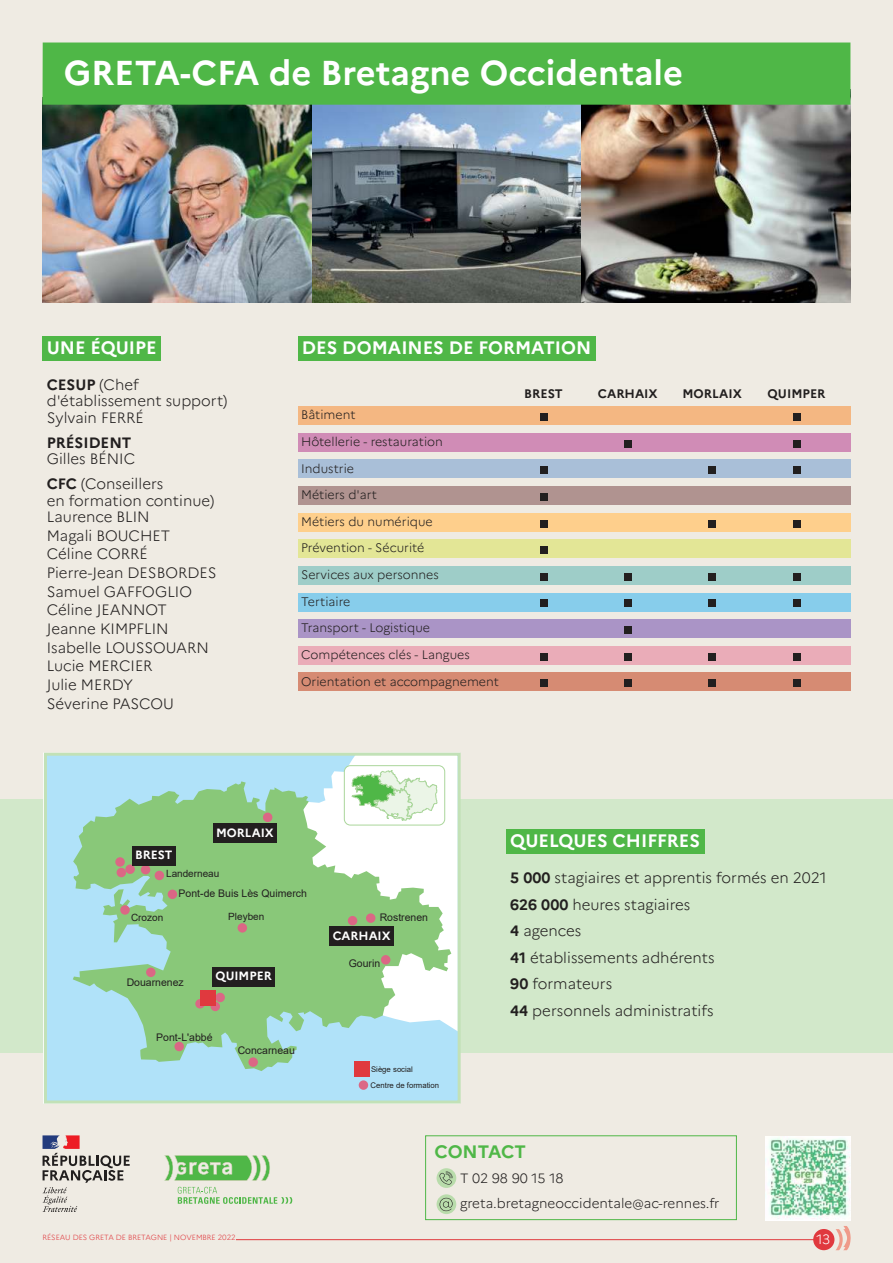
<style>
.page{position:relative;width:893px;height:1263px;background:#efebe3}
.page>*{position:absolute;margin:0;border:0;box-sizing:border-box;transform-origin:0 0}
.t1{font:700 34.5px "Marianne";color:#fff}
.t2{font:700 18px "Marianne";color:#fff}
.t3{font:700 18px "Marianne";color:#4fb747}
.t4{font:300 15px/18.6px "Marianne";color:#221f1f}
.t5{font:700 15px "Marianne";color:#221f1f}
.t6{font:300 13.5px/24.8px "Marianne";color:#221f1f}
.t7{font:300 13.5px "Marianne";color:#fff}
.t8{font:300 12.45px/26.7px "Marianne";color:#221f1f}
.t9{font:700 12.45px "Marianne";color:#221f1f}
.t10{font:700 12px "Marianne";color:#fff}
.t11{font:10.5px "Arial";color:#221f1f}
.t12{font:10.05px "Arial";color:#221f1f}
.t13{font:7.8px/15.9px "Arial";color:#221f1f}
.t14{font:300 7.5px "Marianne";color:#e0393e}
.s1{font-weight:700}
</style>
<div class="page">
<hr style="left:236px;top:1239px;width:578px;height:1px;background:#e0393e">
<div style="left:813px;top:1229px;width:21px;height:21px;background:#e0393e;border-radius:50%"></div>
<svg style="left:836px;top:1226px;width:14px;height:24px"></svg>
<div style="left:0;top:799px;width:893px;height:253px;background:#d2e8ca"></div>
<img style="left:312px;top:105px;width:269px;height:198px">
<img style="left:43px;top:105px;width:269px;height:198px">
<img style="left:581px;top:105px;width:269px;height:198px">
<div style="left:43px;top:43px;width:807px;height:62px;background:#4fb747"></div>
<div style="left:43px;top:336px;width:118px;height:24px;background:#4fb747"></div>
<div style="left:298px;top:336px;width:297px;height:24px;background:#4fb747"></div>
<div style="left:298px;top:406px;width:552px;height:19px;background:#f4b782"></div>
<div style="left:298px;top:433px;width:552px;height:18px;background:#d08cb6"></div>
<div style="left:298px;top:460px;width:552px;height:18px;background:#a9bfd8"></div>
<div style="left:298px;top:486px;width:552px;height:19px;background:#b09390"></div>
<div style="left:298px;top:513px;width:552px;height:18px;background:#fecf8c"></div>
<div style="left:298px;top:539px;width:552px;height:19px;background:#e3e696"></div>
<div style="left:298px;top:566px;width:552px;height:19px;background:#9ecdc8"></div>
<div style="left:298px;top:593px;width:552px;height:18px;background:#87cdeb"></div>
<div style="left:298px;top:619px;width:552px;height:19px;background:#aa94c6"></div>
<div style="left:298px;top:646px;width:552px;height:18px;background:#eaacb8"></div>
<div style="left:298px;top:673px;width:552px;height:18px;background:#d68b73"></div>
<div style="left:540px;top:413px;width:7px;height:8px;background:#221f1f"></div>
<div style="left:793px;top:413px;width:7px;height:8px;background:#221f1f"></div>
<div style="left:624px;top:440px;width:7px;height:7px;background:#221f1f"></div>
<div style="left:793px;top:440px;width:7px;height:7px;background:#221f1f"></div>
<div style="left:540px;top:467px;width:7px;height:7px;background:#221f1f"></div>
<div style="left:709px;top:467px;width:7px;height:7px;background:#221f1f"></div>
<div style="left:793px;top:467px;width:7px;height:7px;background:#221f1f"></div>
<div style="left:540px;top:493px;width:7px;height:7px;background:#221f1f"></div>
<div style="left:540px;top:520px;width:7px;height:7px;background:#221f1f"></div>
<div style="left:709px;top:520px;width:7px;height:7px;background:#221f1f"></div>
<div style="left:793px;top:520px;width:7px;height:7px;background:#221f1f"></div>
<div style="left:540px;top:547px;width:7px;height:7px;background:#221f1f"></div>
<div style="left:540px;top:573px;width:7px;height:7px;background:#221f1f"></div>
<div style="left:624px;top:573px;width:7px;height:7px;background:#221f1f"></div>
<div style="left:709px;top:573px;width:7px;height:7px;background:#221f1f"></div>
<div style="left:793px;top:573px;width:7px;height:7px;background:#221f1f"></div>
<div style="left:540px;top:600px;width:7px;height:7px;background:#221f1f"></div>
<div style="left:624px;top:600px;width:7px;height:7px;background:#221f1f"></div>
<div style="left:709px;top:600px;width:7px;height:7px;background:#221f1f"></div>
<div style="left:793px;top:600px;width:7px;height:7px;background:#221f1f"></div>
<div style="left:624px;top:626px;width:7px;height:8px;background:#221f1f"></div>
<div style="left:540px;top:653px;width:7px;height:7px;background:#221f1f"></div>
<div style="left:624px;top:653px;width:7px;height:7px;background:#221f1f"></div>
<div style="left:709px;top:653px;width:7px;height:7px;background:#221f1f"></div>
<div style="left:793px;top:653px;width:7px;height:7px;background:#221f1f"></div>
<div style="left:540px;top:680px;width:7px;height:7px;background:#221f1f"></div>
<div style="left:624px;top:680px;width:7px;height:7px;background:#221f1f"></div>
<div style="left:709px;top:680px;width:7px;height:7px;background:#221f1f"></div>
<div style="left:793px;top:680px;width:7px;height:7px;background:#221f1f"></div>
<svg style="left:164px;top:1155px;width:106px;height:26px"></svg>
<svg style="left:43px;top:1135px;width:87px;height:77px"></svg>
<svg style="left:178px;top:1187px;width:114px;height:17px"></svg>
<div style="left:437px;top:1168px;width:19px;height:20px;background:#b9dcab;border-radius:50%"></div>
<svg style="left:439px;top:1171px;width:14px;height:13px"></svg>
<svg style="left:437px;top:1194px;width:19px;height:20px"></svg>
<svg style="left:440px;top:1198px;width:13px;height:13px"></svg>
<img style="left:765px;top:1136px;width:85px;height:84px">
<div style="left:506px;top:829px;width:198px;height:25px;background:#4fb747"></div>
<div style="left:43px;top:753px;width:417px;height:350px;background:#b0e2f9;border:1px solid #fff"></div>
<svg style="left:331px;top:757px;width:126px;height:274px;background:#f7fcfe"></svg>
<svg style="left:73px;top:781px;width:378px;height:290px;fill:#89c879"></svg>
<div style="left:174px;top:1042px;width:10px;height:9px;background:#db6785;border-radius:50%"></div>
<div style="left:146px;top:967px;width:10px;height:10px;background:#db6785;border-radius:50%"></div>
<div style="left:120px;top:905px;width:10px;height:10px;background:#db6785;border-radius:50%"></div>
<div style="left:168px;top:889px;width:9px;height:10px;background:#db6785;border-radius:50%"></div>
<div style="left:238px;top:923px;width:9px;height:9px;background:#db6785;border-radius:50%"></div>
<div style="left:155px;top:871px;width:9px;height:9px;background:#db6785;border-radius:50%"></div>
<div style="left:381px;top:955px;width:9px;height:9px;background:#db6785;border-radius:50%"></div>
<svg style="left:195px;top:999px;width:10px;height:9px"></svg>
<div style="left:215px;top:993px;width:10px;height:9px;background:#db6785;border-radius:50%"></div>
<div style="left:211px;top:1002px;width:9px;height:9px;background:#db6785;border-radius:50%"></div>
<div style="left:125px;top:864px;width:10px;height:10px;background:#db6785;border-radius:50%"></div>
<div style="left:117px;top:868px;width:9px;height:9px;background:#db6785;border-radius:50%"></div>
<div style="left:141px;top:865px;width:9px;height:9px;background:#db6785;border-radius:50%"></div>
<div style="left:115px;top:857px;width:10px;height:10px;background:#db6785;border-radius:50%"></div>
<div style="left:212px;top:967px;width:63px;height:19px;background:#221f1f"></div>
<div style="left:213px;top:824px;width:64px;height:19px;background:#221f1f"></div>
<div style="left:263px;top:813px;width:9px;height:9px;background:#db6785;border-radius:50%"></div>
<div style="left:330px;top:926px;width:64px;height:20px;background:#221f1f"></div>
<div style="left:348px;top:916px;width:9px;height:9px;background:#db6785;border-radius:50%"></div>
<div style="left:366px;top:913px;width:9px;height:10px;background:#db6785;border-radius:50%"></div>
<div style="left:248px;top:1057px;width:10px;height:10px;background:#db6785;border-radius:50%"></div>
<div style="left:344px;top:766px;width:101px;height:59px;background:#fff;border-radius:6px"></div>
<svg style="left:352px;top:770px;width:85px;height:50px"></svg>
<div style="left:344px;top:765px;width:101px;height:60px;border:1px solid #aad69b;border-radius:6px"></div>
<div style="left:201px;top:990px;width:15px;height:16px;background:#e0393e"></div>
<div style="left:359px;top:1080px;width:9px;height:10px;background:#db6785;border-radius:50%"></div>
<div style="left:354px;top:1061px;width:15px;height:16px;background:#e0393e"></div>
<div style="left:132px;top:846px;width:44px;height:19px;background:#221f1f"></div>
<div style="left:44px;top:753px;width:417px;height:350px;border:3px solid #c2e1b7"></div>
<div style="left:425px;top:1135px;width:312px;height:85px;border:1px solid #4fb747"></div>
<h1 class="t1" style="left:64px;top:55px;width:621px">GRETA-CFA de Bretagne Occidentale</h1>
<p class="t2" style="left:47px;top:338px;width:111px">UNE ÉQUIPE</p>
<p class="t4" style="left:47px;top:377px;width:182px;line-height:16.5px"><span class="s1">CESUP</span> (Chef d'établissement support)<br>Sylvain FERRÉ</p>
<p class="t5" style="left:47px;top:434px;width:86px">PRÉSIDENT</p>
<p class="t4" style="left:47px;top:447px;width:118px;line-height:25px">Gilles BÉNIC<br><span class="s1">CFC</span> (Conseillers</p>
<p class="t4" style="left:47px;top:493px;width:169px;line-height:16.5px">en formation continue)<br>Laurence BLIN</p>
<p class="t4" style="left:47px;top:527px;width:171px">Magali BOUCHET<br>Céline CORRÉ<br>Pierre-Jean DESBORDES<br>Samuel GAFFOGLIO<br>Céline JEANNOT<br>Jeanne KIMPFLIN<br>Isabelle LOUSSOUARN<br>Lucie MERCIER<br>Julie MERDY<br>Séverine PASCOU</p>
<p class="t2" style="left:302px;top:338px;width:291px">DES DOMAINES DE FORMATION</p>
<p class="t9" style="left:524px;top:387px;width:40px">BREST</p>
<p class="t9" style="left:598px;top:387px;width:61px">CARHAIX</p>
<p class="t9" style="left:682px;top:387px;width:61px">MORLAIX</p>
<p class="t9" style="left:767px;top:387px;width:59px">QUIMPER</p>
<p class="t8" style="left:301px;top:402px;width:199px">Bâtiment<br>Hôtellerie - restauration<br>Industrie<br>Métiers d'art<br>Métiers du numérique<br>Prévention - Sécurité<br>Services aux personnes<br>Tertiaire<br>Transport - Logistique<br>Compétences clés - Langues<br>Orientation et accompagnement</p>
<p class="t10" style="left:135px;top:848px;width:39px">BREST</p>
<p class="t10" style="left:216px;top:826px;width:59px">MORLAIX</p>
<p class="t12" style="left:166px;top:870px;width:55px">Landerneau</p>
<p class="t12" style="left:131px;top:914px;width:34px">Crozon</p>
<p class="t11" style="left:179px;top:890px;width:130px">Pont-de Buis Lès Quimerch</p>
<p class="t12" style="left:228px;top:912px;width:38px">Pleyben</p>
<p class="t11" style="left:127px;top:979px;width:59px">Douarnenez</p>
<p class="t10" style="left:216px;top:970px;width:58px">QUIMPER</p>
<p class="t11" style="left:156px;top:1033px;width:58px">Pont-L'abbé</p>
<p class="t11" style="left:238px;top:1047px;width:59px">Concarneau</p>
<p class="t11" style="left:380px;top:913px;width:50px">Rostrenen</p>
<p class="t10" style="left:333px;top:929px;width:59px">CARHAIX</p>
<p class="t11" style="left:349px;top:959px;width:33px">Gourin</p>
<p class="t13" style="left:371px;top:1062px;width:70px">Siège social<br>Centre de formation</p>
<p class="t2" style="left:510px;top:831px;width:191px">QUELQUES CHIFFRES</p>
<p class="t4" style="left:510px;top:865px;width:318px;line-height:26.5px"><span class="s1">5 000</span> stagiaires et apprentis formés en 2021<br><span class="s1">626 000</span> heures stagiaires<br><span class="s1">4</span> agences<br><span class="s1">41</span> établissements adhérents<br><span class="s1">90</span> formateurs<br><span class="s1">44</span> personnels administratifs</p>
<p class="t3" style="left:434px;top:1142px;width:93px">CONTACT</p>
<p class="t6" style="left:460px;top:1166px;width:261px">T 02 98 90 15 18 greta.bretagneoccidentale@ac-rennes.fr</p>
<p class="t14" style="left:43px;top:1233px;width:195px">RÉSEAU DES GRETA DE BRETAGNE | NOVEMBRE 2022</p>
<p class="t7" style="left:816px;top:1232px;width:16px">13</p>
</div>
